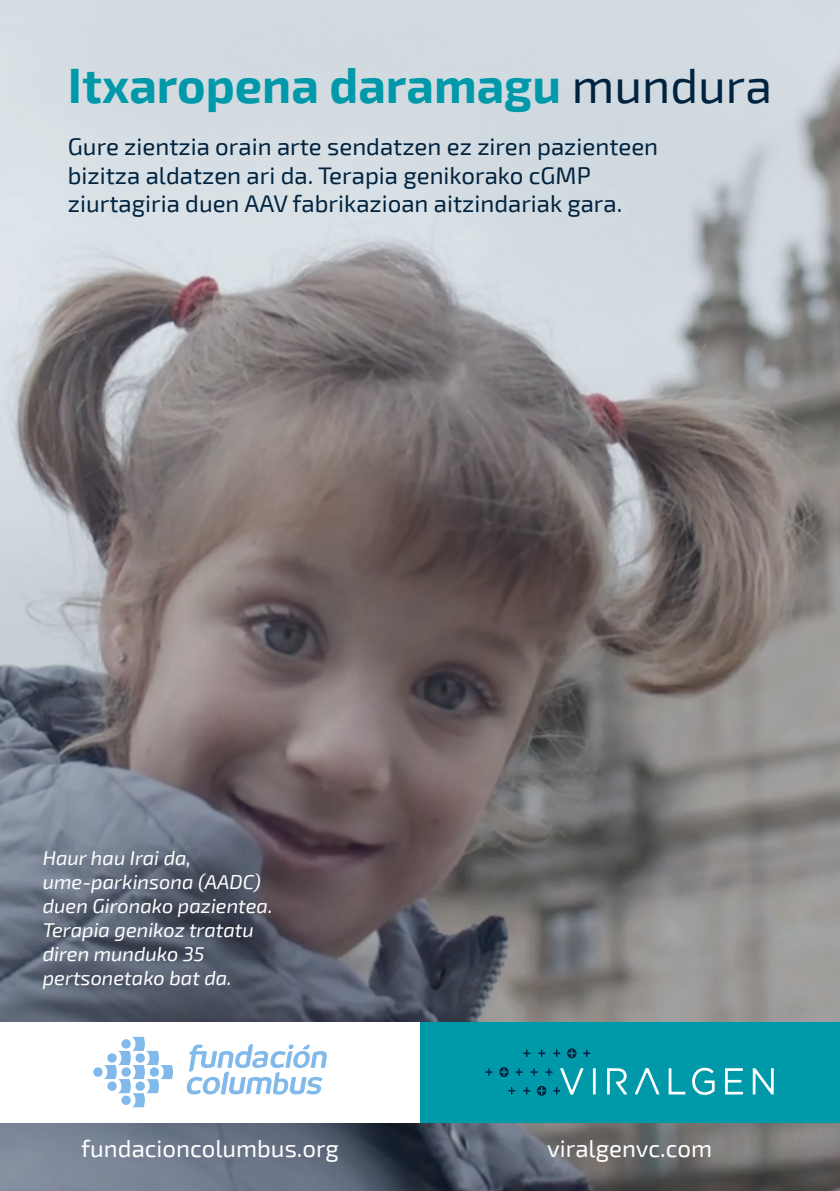
<style>
.page{position:relative;width:840px;height:1191px;background:#fff}
.page>*{position:absolute;margin:0;border:0;box-sizing:border-box;transform-origin:0 0}
.t1{font:700 48.6px "Exo 2";color:#0099a9}
.t2{font:24px/28.8px "Exo 2";color:#002340}
.t3{font:24px "Exo 2";color:#fff}
.t4{font:italic 20px/24px "Exo 2";color:#fff}
.s1{font-weight:400;color:#002340}
</style>
<div class="page">
<img style="left:0;top:0;width:839px;height:1191px">
<div style="left:419px;top:1022px;width:420px;height:100px;background:#0099a9"></div>
<div style="left:0;top:1022px;width:419px;height:100px;background:#fff"></div>
<svg style="left:567px;top:1048px;width:9px;height:10px"></svg>
<svg style="left:553px;top:1049px;width:7px;height:8px"></svg>
<svg style="left:523px;top:1049px;width:7px;height:8px"></svg>
<svg style="left:538px;top:1049px;width:7px;height:8px"></svg>
<svg style="left:583px;top:1049px;width:7px;height:8px"></svg>
<svg style="left:485px;top:1068px;width:7px;height:7px"></svg>
<svg style="left:499px;top:1067px;width:84px;height:28px"></svg>
<hr style="left:592px;top:1068px;width:3px;height:26px;background:#fff">
<svg style="left:607px;top:1068px;width:19px;height:26px"></svg>
<svg style="left:635px;top:1068px;width:24px;height:26px"></svg>
<svg style="left:668px;top:1068px;width:17px;height:26px"></svg>
<svg style="left:692px;top:1067px;width:22px;height:28px"></svg>
<svg style="left:725px;top:1068px;width:17px;height:26px"></svg>
<svg style="left:752px;top:1068px;width:21px;height:26px"></svg>
<div style="left:93px;top:1067px;width:10px;height:9px;background:#81b9ea;border-radius:50%"></div>
<svg style="left:104px;top:1036px;width:69px;height:71px"></svg>
<svg style="left:186px;top:1044px;width:141px;height:50px"></svg>
<h1 class="t1" style="left:68px;top:57px;width:705px">Itxaropena daramagu <span class="s1">mundura</span></h1>
<p class="t2" style="left:68px;top:132px;width:591px">Gure zientzia orain arte sendatzen ez ziren pazienteen bizitza aldatzen ari da. Terapia genikorako cGMP ziurtagiria duen AAV fabrikazioan aitzindariak gara.</p>
<p class="t4" style="left:43px;top:846px;width:231px">Haur hau Irai da, ume-parkinsona (AADC) duen Gironako pazientea.<br>Terapia genikoz tratatu diren munduko 35 pertsonetako bat da.</p>
<p class="t3" style="left:81px;top:1134px;width:259px">fundacioncolumbus.org</p>
<p class="t3" style="left:547px;top:1134px;width:166px">viralgenvc.com</p>
</div>
